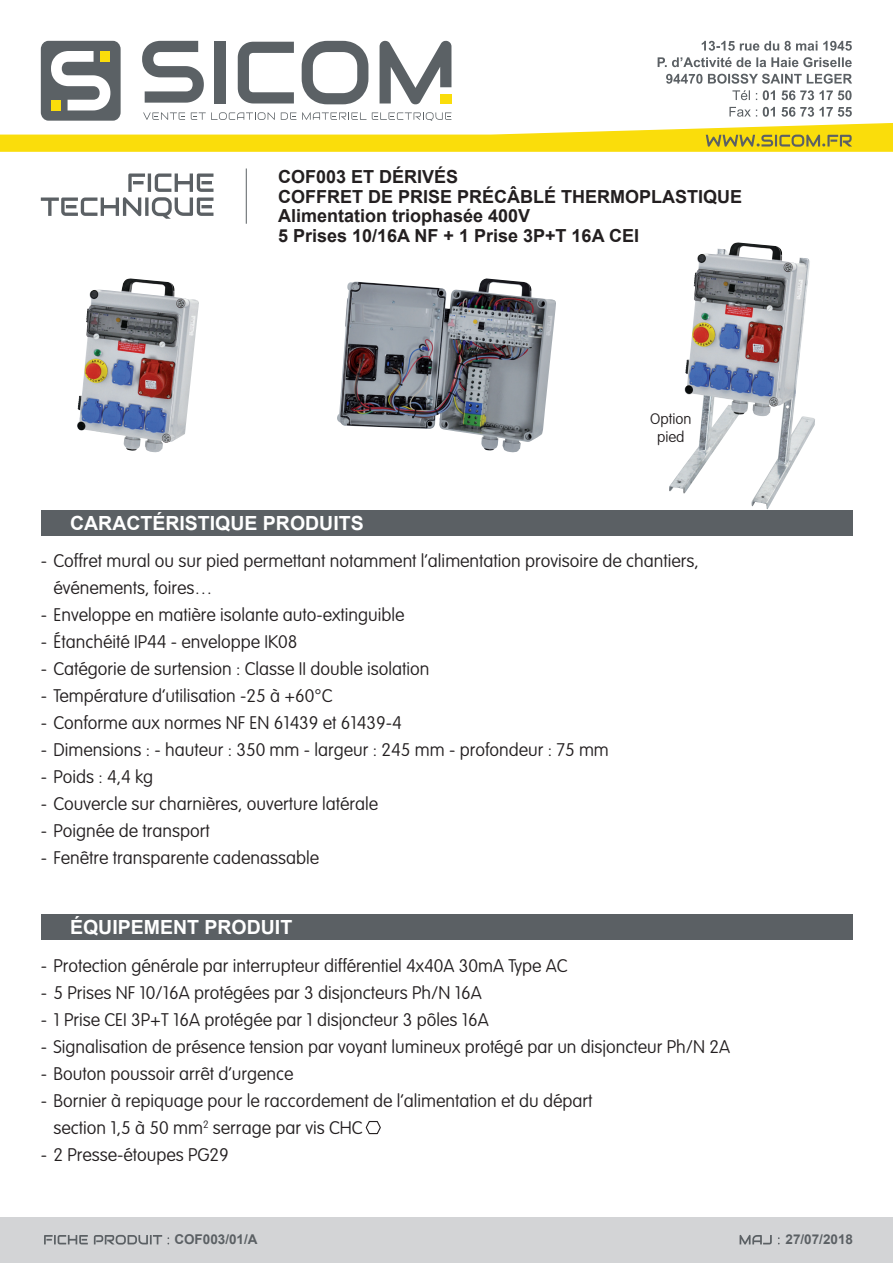
<style>
.page{position:relative;width:893px;height:1263px;background:#fff}
.page>*{position:absolute;margin:0;border:0;box-sizing:border-box;transform-origin:0 0}
.t1{font:700 19.5px "Arial";color:#fff}
.t2{font:100 18px/27px "VAG Rounded";color:#231f20}
.t3{font:700 18px/19.5px "Arial";color:#231f20}
.t4{font:100 15px/18px "VAG Rounded";color:#231f20;text-align:center}
.t5{font:700 13.5px "Arial";color:#5b6064}
</style>
<div class="page">
<svg style="left:0;top:41px;width:893px;height:111px"></svg>
<svg style="left:41px;top:173px;width:172px;height:46px"></svg>
<hr style="left:246px;top:168px;width:1px;height:56px;background:#5b6064">
<div style="left:0;top:1217px;width:893px;height:46px;background:#d3d4d6"></div>
<svg style="left:740px;top:1235px;width:40px;height:9px"></svg>
<svg style="left:44px;top:1235px;width:125px;height:9px"></svg>
<svg style="left:365px;top:1121px;width:16px;height:14px"></svg>
<img style="left:669px;top:243px;width:146px;height:266px">
<img style="left:77px;top:279px;width:122px;height:174px">
<img style="left:337px;top:278px;width:219px;height:175px">
<div style="left:41px;top:510px;width:811px;height:26px;background:#5b6064"></div>
<div style="left:41px;top:914px;width:811px;height:26px;background:#5b6064"></div>
<p class="t3" style="left:278px;top:168px;width:466px">COF003 ET DÉRIVÉS<br>COFFRET DE PRISE PRÉCÂBLÉ THERMOPLASTIQUE<br>Alimentation triophasée 400V<br>5 Prises 10/16A NF + 1 Prise 3P+T 16A CEI</p>
<p class="t1" style="left:70px;top:510px;width:295px">CARACTÉRISTIQUE PRODUITS</p>
<p class="t4" style="left:650px;top:410px;width:43px">Option pied</p>
<p class="t2" style="left:54px;top:547px;width:647px;text-indent:-13px">- Coffret mural ou sur pied permettant notamment l’alimentation provisoire de chantiers, événements, foires…</p>
<p class="t2" style="left:41px;top:601px;width:365px">- Enveloppe en matière isolante auto-extinguible</p>
<p class="t2" style="left:41px;top:628px;width:258px">- Étanchéité IP44 - enveloppe IK08</p>
<p class="t2" style="left:41px;top:655px;width:390px">- Catégorie de surtension : Classe II double isolation</p>
<p class="t2" style="left:41px;top:682px;width:293px">- Température d’utilisation -25 à +60°C</p>
<p class="t2" style="left:41px;top:709px;width:362px">- Conforme aux normes NF EN 61439 et 61439-4</p>
<p class="t2" style="left:41px;top:736px;width:570px">- Dimensions : - hauteur : 350 mm - largeur : 245 mm - profondeur : 75 mm</p>
<p class="t2" style="left:41px;top:763px;width:114px">- Poids : 4,4 kg</p>
<p class="t2" style="left:41px;top:790px;width:339px">- Couvercle sur charnières, ouverture latérale</p>
<p class="t2" style="left:41px;top:817px;width:171px">- Poignée de transport</p>
<p class="t2" style="left:41px;top:844px;width:280px">- Fenêtre transparente cadenassable</p>
<p class="t1" style="left:70px;top:914px;width:224px">ÉQUIPEMENT PRODUIT</p>
<p class="t2" style="left:41px;top:952px;width:528px">- Protection générale par interrupteur différentiel 4x40A 30mA Type AC</p>
<p class="t2" style="left:41px;top:979px;width:442px">- 5 Prises NF 10/16A protégées par 3 disjoncteurs Ph/N 16A</p>
<p class="t2" style="left:41px;top:1006px;width:450px">- 1 Prise CEI 3P+T 16A protégée par 1 disjoncteur 3 pôles 16A</p>
<p class="t2" style="left:41px;top:1033px;width:691px">- Signalisation de présence tension par voyant lumineux protégé par un disjoncteur Ph/N 2A</p>
<p class="t2" style="left:41px;top:1060px;width:254px">- Bouton poussoir arrêt d’urgence</p>
<p class="t2" style="left:54px;top:1087px;width:540px;text-indent:-13px">- Bornier à repiquage pour le raccordement de l’alimentation et du départ section 1,5 à 50 mm<sup>2</sup> serrage par vis CHC</p>
<p class="t2" style="left:41px;top:1141px;width:190px">- 2 Presse-étoupes PG29</p>
<p class="t5" style="left:174px;top:1231px;width:85px">COF003/01/A</p>
<p class="t5" style="left:785px;top:1231px;width:69px">27/07/2018</p>
</div>
